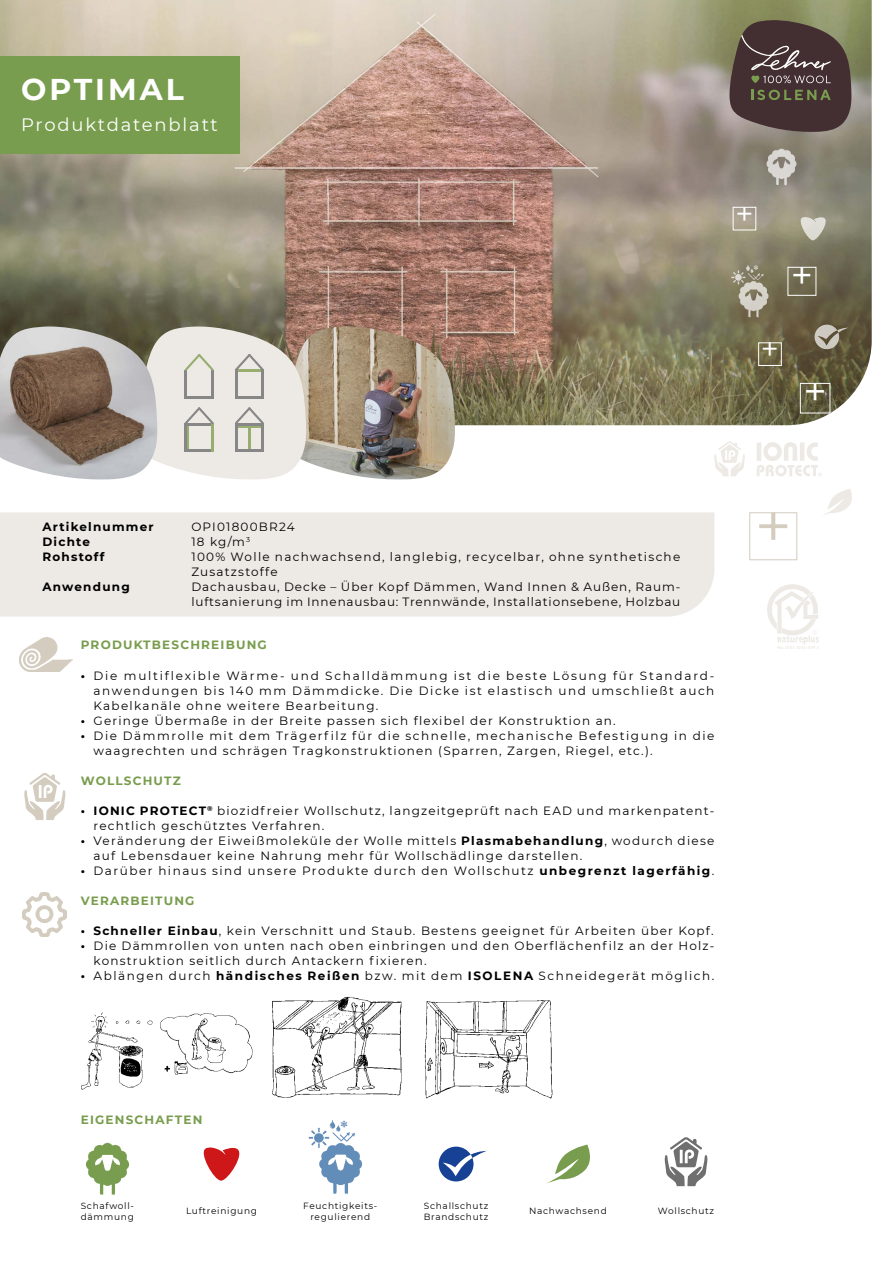
<style>
.page{position:relative;width:893px;height:1263px;background:#fff}
.page>*{position:absolute;margin:0;border:0;box-sizing:border-box;transform-origin:0 0}
.t1{font:64.35px "Montserrat";color:#d3ccbf}
.t2{font:40.95px "Montserrat";color:#fff}
.t3{font:38.7px "Montserrat";color:#fff}
.t4{font:31.5px "Montserrat";color:#fff}
.t5{font:700 30px "Montserrat";letter-spacing:.1em;color:#fff}
.t6{font:18px "Montserrat";letter-spacing:.1em;color:#fff}
.t7{font:12px/15px "Montserrat";letter-spacing:.1em;color:#000}
.t8{font:12px/15px "Montserrat";letter-spacing:.07em;color:#000}
.t9{font:12px "Montserrat";letter-spacing:.125em;color:#000}
.t10{font:12px "Montserrat";letter-spacing:.13em;color:#000}
.t11{font:700 12px "Montserrat";letter-spacing:.1em;color:#799d4e}
.t12{font:700 12px "Montserrat";letter-spacing:.1em;color:#000}
.t13{font:9px/11.2px "Montserrat";letter-spacing:.08em;color:#000}
.s1{font-weight:700}
</style>
<div class="page">
<img style="left:0;top:0;width:872px;height:425px">
<svg style="left:729px;top:20px;width:122px;height:112px;background:#594a44"></svg>
<img style="left:767px;top:584px;width:52px;height:64px">
<div style="left:749px;top:512px;width:48px;height:48px;border:1px solid #d3ccbf"></div>
<svg style="left:714px;top:441px;width:31px;height:35px"></svg>
<svg style="left:757px;top:442px;width:65px;height:34px"></svg>
<svg style="left:824px;top:489px;width:28px;height:26px"></svg>
<div style="left:733px;top:207px;width:23px;height:23px;border:1px solid #fff"></div>
<div style="left:788px;top:267px;width:28px;height:29px;border:1px solid #fff"></div>
<div style="left:758px;top:342px;width:24px;height:24px;border:1px solid #fff"></div>
<div style="left:800px;top:383px;width:30px;height:30px;border:1px solid #fff"></div>
<svg style="left:815px;top:325px;width:33px;height:24px"></svg>
<svg style="left:797px;top:216px;width:33px;height:24px"></svg>
<img style="left:731px;top:264px;width:38px;height:54px">
<img style="left:766px;top:149px;width:31px;height:37px">
<img style="left:81px;top:1012px;width:72px;height:78px">
<img style="left:160px;top:1013px;width:93px;height:62px">
<img style="left:272px;top:996px;width:130px;height:102px">
<img style="left:424px;top:1000px;width:129px;height:99px">
<img style="left:307px;top:326px;width:148px;height:154px">
<svg style="left:136px;top:324px;width:171px;height:156px;background:#dcd8d1"></svg>
<img style="left:0;top:326px;width:158px;height:154px">
<div style="left:0;top:56px;width:239px;height:98px;background:#799d4e"></div>
<div style="left:0;top:512px;width:714px;height:105px;background:#edeae5"></div>
<img style="left:86px;top:1142px;width:43px;height:53px">
<svg style="left:203px;top:1147px;width:37px;height:33px"></svg>
<img style="left:308px;top:1120px;width:54px;height:75px">
<svg style="left:439px;top:1146px;width:48px;height:35px"></svg>
<svg style="left:547px;top:1144px;width:43px;height:39px"></svg>
<svg style="left:664px;top:1137px;width:44px;height:49px"></svg>
<svg style="left:24px;top:773px;width:42px;height:47px"></svg>
<img style="left:19px;top:638px;width:54px;height:34px">
<img style="left:23px;top:893px;width:44px;height:44px">
<h3 class="t5" style="left:21px;top:68px;width:164px">OPTIMAL</h3>
<h3 class="t6" style="left:21px;top:112px;width:198px">Produktdatenblatt</h3>
<h3 class="t4" style="left:735px;top:192px;width:20px">+</h3>
<h3 class="t3" style="left:791px;top:248px;width:24px">+</h3>
<h3 class="t4" style="left:761px;top:327px;width:20px">+</h3>
<h2 class="t2" style="left:803px;top:363px;width:25px">+</h2>
<p class="t12" style="left:43px;top:518px;width:113px">Artikelnummer</p>
<p class="t7" style="left:191px;top:519px;width:105px">OPI01800BR24</p>
<p class="t12" style="left:43px;top:533px;width:49px">Dichte</p>
<p class="t7" style="left:191px;top:534px;width:60px">18 kg/m<sup>3</sup></p>
<p class="t12" style="left:43px;top:548px;width:63px">Rohstoff</p>
<p class="t7" style="left:191px;top:549px;width:490px">100% Wolle nachwachsend, langlebig, recycelbar, ohne synthetische<br>Zusatzstoffe</p>
<p class="t12" style="left:43px;top:578px;width:89px">Anwendung</p>
<p class="t8" style="left:191px;top:579px;width:490px">Dachausbau, Decke – Über Kopf Dämmen, Wand Innen &amp; Außen, Raum&shy;luftsanierung im Innenausbau: Trennwände, Installationsebene, Holzbau</p>
<p class="t11" style="left:81px;top:636px;width:188px">PRODUKTBESCHREIBUNG</p>
<p class="t7" style="left:94px;top:667px;width:622px;text-align:justify;text-indent:-13px"><span class="s1">•</span> Die multiflexible Wärme- und Schalldämmung ist die beste Lösung für Standard&shy;anwendungen bis 140 mm Dämmdicke. Die Dicke ist elastisch und umschließt auch Kabelkanäle ohne weitere Bearbeitung.</p>
<p class="t7" style="left:81px;top:712px;width:536px"><span class="s1">•</span> Geringe Übermaße in der Breite passen sich flexibel der Konstruktion an.</p>
<p class="t7" style="left:94px;top:727px;width:622px;text-indent:-13px"><span class="s1">•</span> Die Dämmrolle mit dem Trägerfilz für die schnelle, mechanische Befestigung in die waagrechten und schrägen Tragkonstruktionen (Sparren, Zargen, Riegel, etc.).</p>
<p class="t11" style="left:81px;top:771px;width:101px">WOLLSCHUTZ</p>
<p class="t7" style="left:94px;top:802px;width:622px;text-indent:-13px"><span class="s1">• IONIC PROTECT</span><sup>®</sup> biozidfreier Wollschutz, langzeitgeprüft nach EAD und markenpatent&shy;rechtlich geschütztes Verfahren.</p>
<p class="t7" style="left:94px;top:832px;width:622px;text-indent:-13px"><span class="s1">•</span> Veränderung der Eiweißmoleküle der Wolle mittels <span class="s1">Plasmabehandlung</span>, wodurch diese auf Lebensdauer keine Nahrung mehr für Wollschädlinge darstellen.</p>
<p class="t9" style="left:81px;top:862px;width:635px"><span class="s1">•</span> Darüber hinaus sind unsere Produkte durch den Wollschutz <span class="s1">unbegrenzt lagerfähig</span>.</p>
<p class="t11" style="left:81px;top:891px;width:115px">VERARBEITUNG</p>
<p class="t7" style="left:81px;top:922px;width:634px"><span class="s1">• Schneller Einbau</span>, kein Verschnitt und Staub. Bestens geeignet für Arbeiten über Kopf.</p>
<p class="t7" style="left:94px;top:937px;width:622px;text-indent:-13px"><span class="s1">•</span> Die Dämmrollen von unten nach oben einbringen und den Oberflächenfilz an der Holz&shy;konstruktion seitlich durch Antackern fixieren.</p>
<p class="t10" style="left:81px;top:967px;width:635px"><span class="s1">•</span> Ablängen durch <span class="s1">händisches Reißen</span> bzw. mit dem <span class="s1">ISOLENA</span> Schneidegerät möglich.</p>
<h1 class="t1" style="left:755px;top:482px;width:39px">+</h1>
<p class="t11" style="left:81px;top:1111px;width:123px">EIGENSCHAFTEN</p>
<p class="t13" style="left:81px;top:1200px;width:55px">Schafwoll&shy;dämmung</p>
<p class="t13" style="left:186px;top:1205px;width:73px">Luftreinigung</p>
<p class="t13" style="left:303px;top:1200px;width:76px;text-align:center">Feuchtigkeits&shy;regulierend</p>
<p class="t13" style="left:424px;top:1200px;width:66px">Schallschutz<br>Brandschutz</p>
<p class="t13" style="left:529px;top:1205px;width:79px">Nachwachsend</p>
<p class="t13" style="left:658px;top:1205px;width:58px">Wollschutz</p>
</div>
